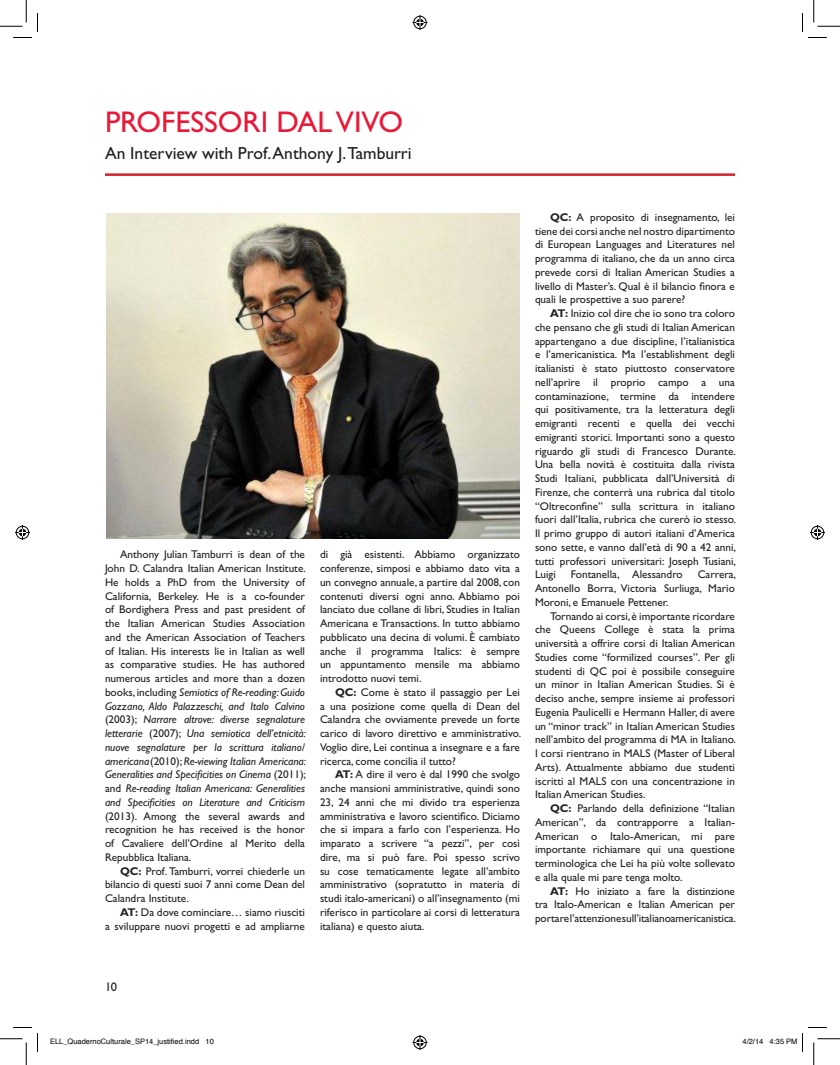
<style>
.page{position:relative;width:840px;height:1065px;background:#fff}
.page>*{position:absolute;margin:0;border:0;box-sizing:border-box;transform-origin:0 0}
.t1{font:30px "Gill Sans Std";color:#e91938}
.t2{font:17.5px "Gill Sans Std";color:#231f20}
.t3{font:12.5px "Gill Sans Std";color:#231f20}
.t4{font:11.25px/13.8px "Gill Sans Std";color:#231f20;text-align:justify}
.t5{font:7.5px "Helvetica";color:#000}
.s1{font-style:italic}
.s2{font-weight:700}
</style>
<div class="page">
<hr style="left:105px;top:173px;width:630px;height:3px;background:#d1232a">
<img style="left:107px;top:213px;width:413px;height:325px">
<svg style="left:0;top:0;width:38px;height:38px"></svg>
<svg style="left:0;top:1027px;width:38px;height:38px"></svg>
<svg style="left:802px;top:0;width:38px;height:38px"></svg>
<svg style="left:412px;top:15px;width:16px;height:15px"></svg>
<svg style="left:412px;top:1035px;width:16px;height:15px"></svg>
<svg style="left:15px;top:525px;width:15px;height:15px"></svg>
<svg style="left:810px;top:525px;width:15px;height:15px"></svg>
<svg style="left:802px;top:1027px;width:38px;height:38px"></svg>
<p class="t1" style="left:105px;top:104px;width:300px">PROFESSORI DAL VIVO</p>
<p class="t2" style="left:105px;top:143px;width:308px">An Interview with Prof. Anthony J.Tamburri</p>
<p class="t4" style="left:105px;top:548px;width:203px;text-indent:15px">Anthony Julian Tamburri is dean of the John D. Calandra Italian American Institute.<br>He holds a PhD from the University of California, Berkeley. He is a co-founder of Bordighera Press and past president of the Italian American Studies Association and the American Association of Teachers of Italian. His interests lie in Italian as well as comparative studies. He has authored numerous articles and more than a dozen books, including <span class="s1">Semiotics of Re-reading: Guido Gozzano, Aldo Palazzeschi, and Italo Calvino </span>(2003); <span class="s1">Narrare altrove: diverse segnalature letterarie</span> (2007); <span class="s1">Una semiotica dell’etnicità: nuove segnalature per la scrittura italiano/ americana</span> (2010); <span class="s1">Re-viewing Italian Americana:<br>Generalities and Specificities on Cinema</span> (2011); and <span class="s1">Re-reading Italian Americana: Generalities and Specificities on Literature and Criticism </span>(2013). Among the several awards and recognition he has received is the honor of Cavaliere dell’Ordine al Merito della Repubblica Italiana.</p>
<p class="t4" style="left:105px;top:864px;width:202px;text-indent:15px"><span class="s2">QC:</span> Prof. Tamburri, vorrei chiederle un bilancio di questi suoi 7 anni come Dean del Calandra Institute.</p>
<p class="t4" style="left:105px;top:905px;width:201px;text-align:right"><span class="s2">AT:</span> Da dove cominciare… siamo riusciti<br>a sviluppare nuovi progetti e ad ampliarne</p>
<p class="t4" style="left:320px;top:548px;width:202px">di già esistenti. Abbiamo organizzato conferenze, simposi e abbiamo dato vita a un convegno annuale, a partire dal 2008, con contenuti diversi ogni anno. Abbiamo poi lanciato due collane di libri, Studies in Italian Americana e Transactions. In tutto abbiamo pubblicato una decina di volumi. È cambiato anche il programma Italics: è sempre un appuntamento mensile ma abbiamo introdotto nuovi temi.</p>
<p class="t4" style="left:320px;top:685px;width:203px;text-indent:15px"><span class="s2">QC:</span> Come è stato il passaggio per Lei a una posizione come quella di Dean del Calandra che ovviamente prevede un forte carico di lavoro direttivo e amministrativo.<br>Voglio dire, Lei continua a insegnare e a fare ricerca, come concilia il tutto?</p>
<p class="t4" style="left:320px;top:768px;width:202px;text-indent:15px"><span class="s2">AT:</span> A dire il vero è dal 1990 che svolgo anche mansioni amministrative, quindi sono 23, 24 anni che mi divido tra esperienza amministrativa e lavoro scientifico. Diciamo che si impara a farlo con l’esperienza. Ho imparato a scrivere “a pezzi”, per così dire, ma si può fare. Poi spesso scrivo su cose tematicamente legate all’ambito amministrativo (sopratutto in materia di studi italo-americani) o all’insegnamento (mi riferisco in particolare ai corsi di letteratura italiana) e questo aiuta.</p>
<p class="t4" style="left:535px;top:210px;width:202px;text-indent:15px"><span class="s2">QC:</span> A proposito di insegnamento, lei tiene dei corsi anche nel nostro dipartimento di European Languages and Literatures nel programma di italiano, che da un anno circa prevede corsi di Italian American Studies a livello di Master’s. Qual è il bilancio finora e quali le prospettive a suo parere?</p>
<p class="t4" style="left:535px;top:307px;width:203px;text-indent:15px"><span class="s2">AT:</span> Inizio col dire che io sono tra coloro che pensano che gli studi di Italian American appartengano a due discipline, l’italianistica e l’americanistica. Ma l’establishment degli italianisti è stato piuttosto conservatore nell’aprire il proprio campo a una contaminazione, termine da intendere qui positivamente, tra la letteratura degli emigranti recenti e quella dei vecchi emigranti storici. Importanti sono a questo riguardo gli studi di Francesco Durante.<br>Una bella novità è costituita dalla rivista Studi Italiani, pubblicata dall’Università di Firenze, che conterrà una rubrica dal titolo “Oltreconfine” sulla scrittura in italiano fuori dall’Italia, rubrica che curerò io stesso.<br>Il primo gruppo di autori italiani d’America sono sette, e vanno dall’età di 90 a 42 anni, tutti professori universitari: Joseph Tusiani, Luigi</p>
<p class="t4" style="left:535px;top:568px;width:203px;text-indent:163px">Carrera, Antonello Borra, Victoria Surliuga, Mario Moroni, e Emanuele Pettener.</p>
<p class="t4" style="left:535px;top:609px;width:203px;text-indent:15px">Tornando ai corsi, è importante ricordare che Queens College è stata la prima università a offrire corsi di Italian American Studies come “formilized courses”. Per gli studenti di QC poi è possibile conseguire un minor in Italian American Studies. Si è deciso anche, sempre insieme ai professori Eugenia Paulicelli e Hermann Haller, di avere un “minor track” in Italian American Studies nell’ambito del programma di MA in Italiano.<br>I corsi rientrano in MALS (Master of Liberal Arts). Attualmente abbiamo due studenti iscritti al MALS con una concentrazione in Italian American Studies.</p>
<p class="t4" style="left:535px;top:802px;width:202px;text-indent:15px"><span class="s2">QC:</span> Parlando della definizione “Italian American”, da contrapporre a Italian-American o Italo-American, mi pare importante richiamare qui una questione terminologica che Lei ha più volte sollevato e alla quale mi pare tenga molto.</p>
<p class="t4" style="left:535px;top:884px;width:203px;text-indent:15px"><span class="s2">AT:</span> Ho iniziato a fare la distinzione tra Italo-American e Italian American per portare l’attenzione sull’italianoamericanistica.</p>
<p class="t4" style="left:571px;top:568px;width:113px">Fontanella, Alessandro</p>
<p class="t3" style="left:105px;top:980px;width:14px">10</p>
<p class="t5" style="left:50px;top:1036px;width:165px">ELL_QuadernoCulturale_SP14_justified.indd 10</p>
<p class="t5" style="left:742px;top:1036px;width:57px">4/2/14 4:35 PM</p>
</div>
